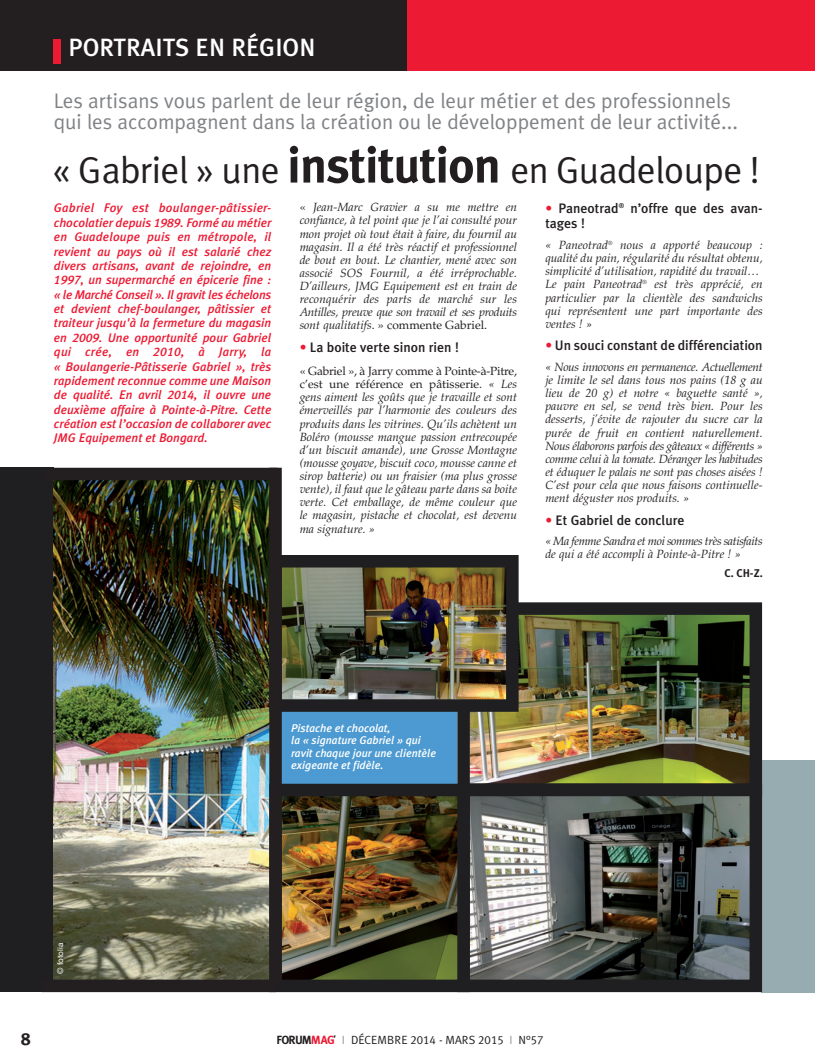
<style>
.page{position:relative;width:815px;height:1063px;background:#fff}
.page>*{position:absolute;margin:0;border:0;box-sizing:border-box;transform-origin:0 0}
.t1{font:37.5px "Meta Plus Normal";letter-spacing:-.015em;color:#231f20}
.t2{font:500 25px "Meta Plus";color:#fff}
.t3{font:21px/21.2px "Meta Plus Normal";color:#808285}
.t4{font:17.5px "Meta Plus Bold Caps";color:#231f20}
.t5{font:500 13.75px/15px "Meta Plus";color:#231f20}
.t6{font:italic 500 12.5px/14.4px "Meta Plus";color:#ed1a33;text-align:justify}
.t7{font:italic 11.88px/13.1px "Palatino";color:#231f20;text-align:justify}
.t8{font:italic 11.88px/13.1px "Palatino";letter-spacing:-.03em;color:#231f20}
.t9{font:11.88px "Meta Plus Normal Caps";color:#231f20}
.t10{font:italic 500 11.25px/12.5px "Meta Plus";color:#fff}
.t11{font:700 11.25px "Meta Plus";color:#231f20}
.t12{font:8.12px "Helvetica Neue";color:#fff}
.s1{font-family:"Meta Plus";font-weight:700;font-size:50px}
.s2{font-family:"Meta Plus Medium Caps";font-weight:400}
.s3{font-style:normal}
.s4{color:#ed1a33}
.s5{font-family:"Meta Plus";font-weight:700}
.s6{font-family:"Meta Plus";font-weight:700;color:#ed1a33}
.s7{font-family:"Univers";font-weight:700;font-stretch:condensed}
.s8{color:#939598}
</style>
<div class="page">
<div style="left:762px;top:760px;width:53px;height:233px;background:#96acb1"></div>
<div style="left:0;top:0;width:407px;height:71px;background:#231f20"></div>
<div style="left:407px;top:0;width:408px;height:71px;background:#ed1a33"></div>
<div style="left:0;top:468px;width:53px;height:524px;background:#1f1e20"></div>
<img style="left:54px;top:480px;width:215px;height:500px">
<img style="left:470px;top:615px;width:279px;height:168px">
<div style="left:457px;top:602px;width:305px;height:194px;border:12px solid #1f1e20"></div>
<img style="left:470px;top:797px;width:279px;height:182px">
<div style="left:457px;top:784px;width:305px;height:208px;border:12px solid #1f1e20"></div>
<div style="left:53px;top:39px;width:7px;height:25px;background:#ed1a33"></div>
<div style="left:281px;top:711px;width:176px;height:73px;background:#4c9ad1"></div>
<img style="left:282px;top:568px;width:224px;height:131px">
<div style="left:269px;top:555px;width:250px;height:157px;border:12px solid #1f1e20"></div>
<img style="left:282px;top:797px;width:175px;height:182px">
<div style="left:269px;top:784px;width:201px;height:208px;border:12px solid #1f1e20"></div>
<div style="left:42px;top:980px;width:234px;height:12px;background:#231f20"></div>
<div style="left:269px;top:468px;width:13px;height:514px;background:#231f20"></div>
<div style="left:43px;top:468px;width:234px;height:12px;background:#231f20"></div>
<h2 class="t2" style="left:69px;top:38px;width:248px">PORTRAITS EN RÉGION</h2>
<h3 class="t3" style="left:54px;top:92px;width:686px">Les artisans vous parlent de leur région, de leur métier et des professionnels qui les accompagnent dans la création ou le développement de leur activité...</h3>
<h1 class="t1" style="left:52px;top:156px;width:709px">« Gabriel » une <span class="s1">institution</span> en Guadeloupe !</h1>
<p class="t6" style="left:54px;top:202px;width:219px">Gabriel Foy est boulanger-pâtissier&shy;chocolatier depuis <span class="s2">1989</span>. Formé au métier en Guadeloupe puis en métropole, il revient au pays où il est salarié chez divers artisans, avant de rejoindre, en <span class="s2">1997</span>, un supermarché en épicerie fine : « le Marché Conseil ». Il gravit les échelons et devient chef-boulanger, pâtissier et traiteur jusqu'à la fermeture du magasin en <span class="s2">2009</span>. Une opportunité pour Gabriel qui crée, en <span class="s2">2010</span>, à Jarry, la « Boulangerie-Pâtisserie Gabriel », très rapidement reconnue comme une Maison de qualité. En avril <span class="s2">2014</span>, il ouvre une deuxième affaire à Pointe-à-Pitre. Cette création est l’occasion de collaborer avec JMG Equipement et Bongard.</p>
<p class="t7" style="left:300px;top:202px;width:219px"><span class="s3">«</span> Jean-Marc Gravier a su me mettre en confiance, à tel point que je l’ai consulté pour mon projet où tout était à faire, du fournil au magasin. Il a été très réactif et professionnel de bout en bout. Le chantier, mené avec son associé SOS Fournil, a été irréprochable.<br>D’ailleurs, JMG Equipement est en train de reconquérir des parts de marché sur les Antilles, preuve que son travail et ses produits sont qualitatifs<span class="s3">. » commente Gabriel.</span></p>
<p class="t5" style="left:300px;top:341px;width:161px"><span class="s4">•</span> La boite verte sinon rien !</p>
<p class="t7" style="left:300px;top:366px;width:219px"><span class="s3">« Gabriel », à Jarry comme à Pointe-à-Pitre, c’est une référence en pâtisserie.</span> « Les gens aiment les goûts que je travaille et sont émerveillés par l’harmonie des couleurs des produits dans les vitrines. Qu’ils achètent un Boléro (mousse mangue passion entrecoupée d’un biscuit amande), une Grosse Montagne (mousse goyave, biscuit coco, mousse canne et sirop batterie) ou un fraisier (ma plus grosse vente), il faut que le gâteau parte dans sa boite verte. Cet emballage, de même couleur que le magasin, pistache et chocolat, est devenu ma signature. »</p>
<p class="t5" style="left:545px;top:202px;width:219px"><span class="s4">•</span> Paneotrad<sup>®</sup> n’offre que des avan&shy;tages !</p>
<p class="t7" style="left:545px;top:240px;width:219px;text-align:left">« Paneotrad<sup>®</sup> nous a apporté beaucoup : qualité du pain, régularité du résultat obtenu, simplicité d’utilisation, rapidité du travail… Le pain Paneotrad<sup>®</sup> est très apprécié, en particulier par la clientèle des sandwichs qui représentent une part importante des ventes ! »</p>
<p class="t5" style="left:545px;top:339px;width:219px"><span class="s4">•</span> Un souci constant de différenciation</p>
<p class="t7" style="left:545px;top:362px;width:219px">« Nous innovons en permanence. Actuellement je limite le sel dans tous nos pains (18 g au lieu de 20 g) et notre « baguette santé », pauvre en sel, se vend très bien. Pour les desserts, j’évite de rajouter du sucre car la purée de fruit en contient naturellement.<br>Nous élaborons parfois des gâteaux « différents » comme celui à la tomate. Déranger les habitudes et éduquer le palais ne sont pas choses aisées !<br>C’est pour cela que nous faisons continuelle&shy;ment déguster nos produits. »</p>
<p class="t5" style="left:545px;top:514px;width:140px"><span class="s4">•</span> Et Gabriel de conclure</p>
<p class="t8" style="left:545px;top:536px;width:219px">« Ma femme Sandra et moi sommes très satisfaits de qui a été accompli à Pointe-à-Pitre ! »</p>
<p class="t11" style="left:725px;top:569px;width:40px">C. CH-Z.</p>
<p class="t10" style="left:291px;top:722px;width:146px">Pistache et chocolat,<br>la « signature Gabriel » qui ravit chaque jour une clientèle exigeante et fidèle.</p>
<p class="t12" style="left:57px;top:974px;width:33px;rotate:-90deg">© fotolia</p>
<h3 class="t4" style="left:21px;top:1029px;width:11px">8</h3>
<p class="t9" style="left:276px;top:1033px;width:269px"><span class="s5">FORUM</span><span class="s6">MAG</span><span class="s7">’</span> <span class="s8">I</span> DÉCEMBRE 2014 - MARS 2015 <span class="s8">I</span> N°57</p>
</div>
